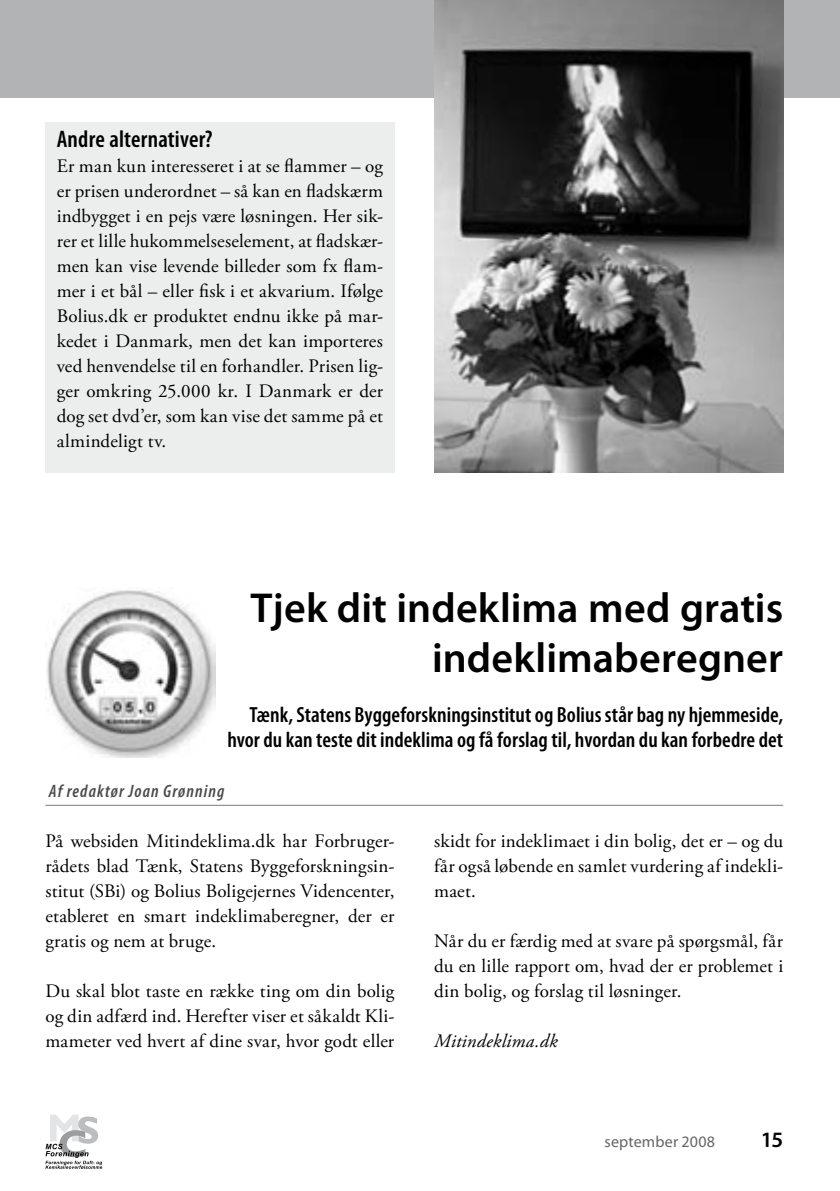
<style>
.page{position:relative;width:840px;height:1191px;background:#fff}
.page>*{position:absolute;margin:0;border:0;box-sizing:border-box;transform-origin:0 0}
.t1{font:600 42px/50px "Myriad Pro";color:#000;text-align:right}
.t2{font:600 condensed 24px "Myriad Pro";letter-spacing:.01em;color:#000}
.t3{font:600 condensed 22px/25px "Myriad Pro";letter-spacing:.005em;color:#000;text-align:right}
.t4{font:600 22px "Myriad Pro";color:#000}
.t5{font:19px/25px "Adobe Garamond Pro";letter-spacing:.01em;color:#000;text-align:justify}
.t6{font:italic 19px "Adobe Garamond Pro";letter-spacing:.01em;color:#000}
.t7{font:italic 600 condensed 18px "Myriad Pro";letter-spacing:.06em;color:#4b4b4d}
.t8{font:16px "Myriad Pro";letter-spacing:.01em;color:#646567}
</style>
<div class="page">
<svg style="left:45px;top:1114px;width:57px;height:55px"></svg>
<div style="left:0;top:0;width:839px;height:97px;background:#b1b3b4"></div>
<div style="left:45px;top:122px;width:349px;height:350px;background:#eceded"></div>
<hr style="left:45px;top:805px;width:737px;height:1px;background:#7b7c7e">
<img style="left:45px;top:590px;width:170px;height:167px">
<img style="left:434px;top:0;width:348px;height:472px">
<p class="t2" style="left:57px;top:124px;width:157px">Andre alternativer?</p>
<p class="t5" style="left:57px;top:154px;width:328px">Er man kun interesseret i at se flammer – og er prisen underordnet – så kan en fladskærm indbygget i en pejs være løsningen. Her sik&shy;rer et lille hukommelseselement, at fladskær&shy;men kan vise levende billeder som fx flam&shy;mer i et bål – eller fisk i et akvarium. Ifølge Bolius.dk er produktet endnu ikke på mar&shy;kedet i Danmark, men det kan importeres ved henvendelse til en forhandler. Prisen lig&shy;ger omkring 25.000 kr. I Danmark er der dog set dvd’er, som kan vise det samme på et almindeligt tv.</p>
<h1 class="t1" style="left:250px;top:582px;width:534px">Tjek dit indeklima med gratis indeklimaberegner</h1>
<p class="t3" style="left:227px;top:702px;width:557px">Tænk, Statens Byggeforskningsinstitut og Bolius står bag ny hjemmeside, hvor du kan teste dit indeklima og få forslag til, hvordan du kan forbedre det</p>
<p class="t7" style="left:49px;top:780px;width:177px">Af redaktør Joan Grønning</p>
<p class="t5" style="left:45px;top:829px;width:350px">På websiden Mitindeklima.dk har Forbruger&shy;rådets blad Tænk, Statens Byggeforskningsin&shy;stitut (SBi) og Bolius Boligejernes Videncenter, etableret en smart indeklimaberegner, der er gratis og nem at bruge.</p>
<p class="t5" style="left:45px;top:979px;width:350px">Du skal blot taste en række ting om din bolig og din adfærd ind. Herefter viser et såkaldt Kli&shy;mameter ved hvert af dine svar, hvor godt eller</p>
<p class="t5" style="left:434px;top:829px;width:350px">skidt for indeklimaet i din bolig, det er – og du får også løbende en samlet vurdering af indekli&shy;maet.</p>
<p class="t5" style="left:434px;top:929px;width:350px">Når du er færdig med at svare på spørgsmål, får du en lille rapport om, hvad der er problemet i din bolig, og forslag til løsninger.</p>
<p class="t6" style="left:434px;top:1030px;width:125px">Mitindeklima.dk</p>
<p class="t8" style="left:604px;top:1132px;width:112px">september 2008</p>
<p class="t4" style="left:760px;top:1126px;width:24px">15</p>
</div>
